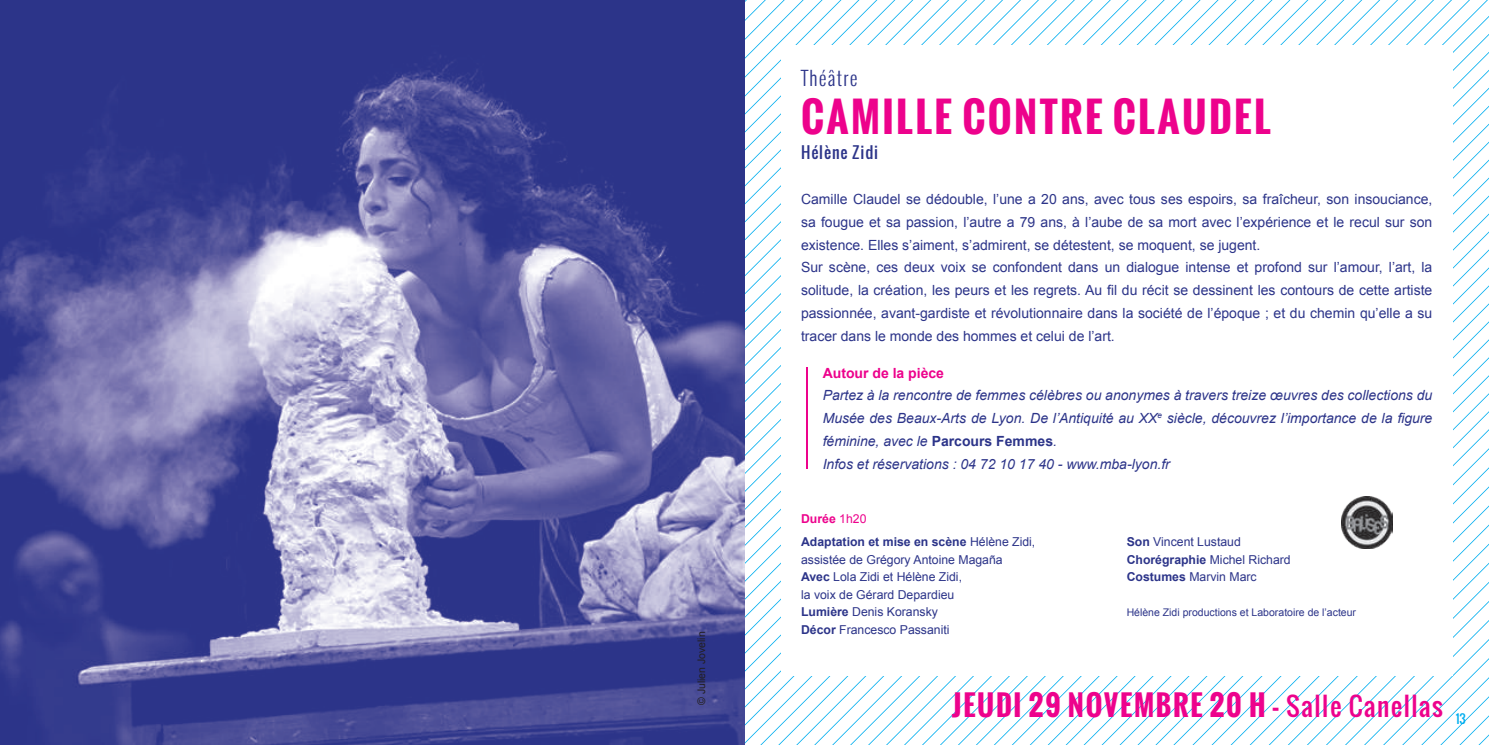
<style>
.page{position:relative;width:1489px;height:745px;background:#fff}
.page>*{position:absolute;margin:0;border:0;box-sizing:border-box;transform-origin:0 0}
.t1{font:700 40.25px "Oswald";letter-spacing:.06em;color:#ed028c}
.t2{font:700 28px "Oswald";letter-spacing:.06em;color:#ed028c}
.t3{font:300 19.25px "Oswald";letter-spacing:.06em;color:#2c3489}
.t4{font:15.75px "Oswald";letter-spacing:.06em;color:#2c3489}
.t5{font:14px/22.8px "Arial";color:#2c3489}
.t6{font:italic 14px/22.8px "Arial";color:#2c3489}
.t7{font:700 14px "Arial";color:#ed028c}
.t8{font:12.25px/17.5px "Arial";color:#2c3489}
.t9{font:700 12.25px/22.8px "Arial";color:#2c3489}
.t10{font:12.25px "Oswald";color:#00aeef}
.t11{font:10.5px "Arial";color:#2c3489}
.t12{font:10.5px "Arial";color:#231f20}
.s1{font-weight:700;font-style:normal}
.s2{color:#ed028c}
.s3{font-weight:400;color:#ed028c}
.s4{font-weight:400}
.s5{font-weight:700}
.s6{font-weight:400;font-size:25.55px}
</style>
<div class="page">
<svg style="left:744px;top:0;width:743px;height:743px"></svg>
<svg style="left:744px;top:0;width:725px;height:725px"></svg>
<svg style="left:744px;top:0;width:707px;height:707px"></svg>
<svg style="left:744px;top:0;width:689px;height:689px"></svg>
<svg style="left:744px;top:175px;width:37px;height:30px"></svg>
<svg style="left:744px;top:0;width:398px;height:147px"></svg>
<img style="left:0;top:0;width:744px;height:744px">
<div style="left:781px;top:45px;width:670px;height:630px;background:#fff"></div>
<img style="left:1341px;top:496px;width:51px;height:52px">
<hr style="left:806px;top:367px;width:1px;height:101px;background:#ed028c">
<p class="t12" style="left:694px;top:704px;width:75px;rotate:-90deg">© Julien Jovelin</p>
<h3 class="t3" style="left:801px;top:64px;width:58px">Théâtre</h3>
<h1 class="t1" style="left:801px;top:87px;width:471px">CAMILLE CONTRE CLAUDEL</h1>
<p class="t4" style="left:801px;top:140px;width:79px">Hélène Zidi</p>
<p class="t5" style="left:801px;top:188px;width:632px">Camille Claudel se dédouble, l’une a 20 ans, avec tous ses espoirs, sa fraîcheur, son insouciance, sa fougue et sa passion, l’autre a 79 ans, à l’aube de sa mort avec l’expérience et le recul sur son existence. Elles s’aiment, s’admirent, se détestent, se moquent, se jugent.<br>Sur scène, ces deux voix se confondent dans un dialogue intense et profond sur l’amour, l’art, la solitude, la création, les peurs et les regrets. Au fil du récit se dessinent les contours de cette artiste passionnée, avant-gardiste et révolutionnaire dans la société de l’époque ; et du chemin qu’elle a su tracer dans le monde des hommes et celui de l’art.</p>
<p class="t7" style="left:822px;top:363px;width:123px">Autour de la pièce</p>
<p class="t6" style="left:822px;top:384px;width:611px">Partez à la rencontre de femmes célèbres ou anonymes à travers treize œuvres des collections du Musée des Beaux-Arts de Lyon. De l’Antiquité au XX<sup>e</sup> siècle, découvrez l’importance de la figure féminine, avec le <span class="s1">Parcours Femmes</span>.<br>Infos et réservations : 04 72 10 17 40 - www.mba-lyon.fr</p>
<p class="t9" style="left:801px;top:508px;width:236px"><span class="s2">Durée</span> <span class="s3">1h20<br></span>Adaptation et mise en scène <span class="s4">Hélène Zidi,</span></p>
<p class="t8" style="left:801px;top:550px;width:203px">assistée de Grégory Antoine Magaña<br><span class="s5">Avec</span> Lola Zidi et Hélène Zidi,<br>la voix de Gérard Depardieu<br><span class="s5">Lumière</span> Denis Koransky<br><span class="s5">Décor</span> Francesco Passaniti</p>
<p class="t8" style="left:1126px;top:533px;width:166px"><span class="s5">Son</span> Vincent Lustaud<br><span class="s5">Chorégraphie</span> Michel Richard<br><span class="s5">Costumes</span> Marvin Marc</p>
<p class="t11" style="left:1126px;top:605px;width:231px">Hélène Zidi productions et Laboratoire de l’acteur</p>
<h2 class="t2" style="left:952px;top:684px;width:492px">JEUDI 29 NOVEMBRE 20 H - <span class="s6">Salle Canellas</span></h2>
<p class="t10" style="left:1455px;top:709px;width:11px">13</p>
</div>
